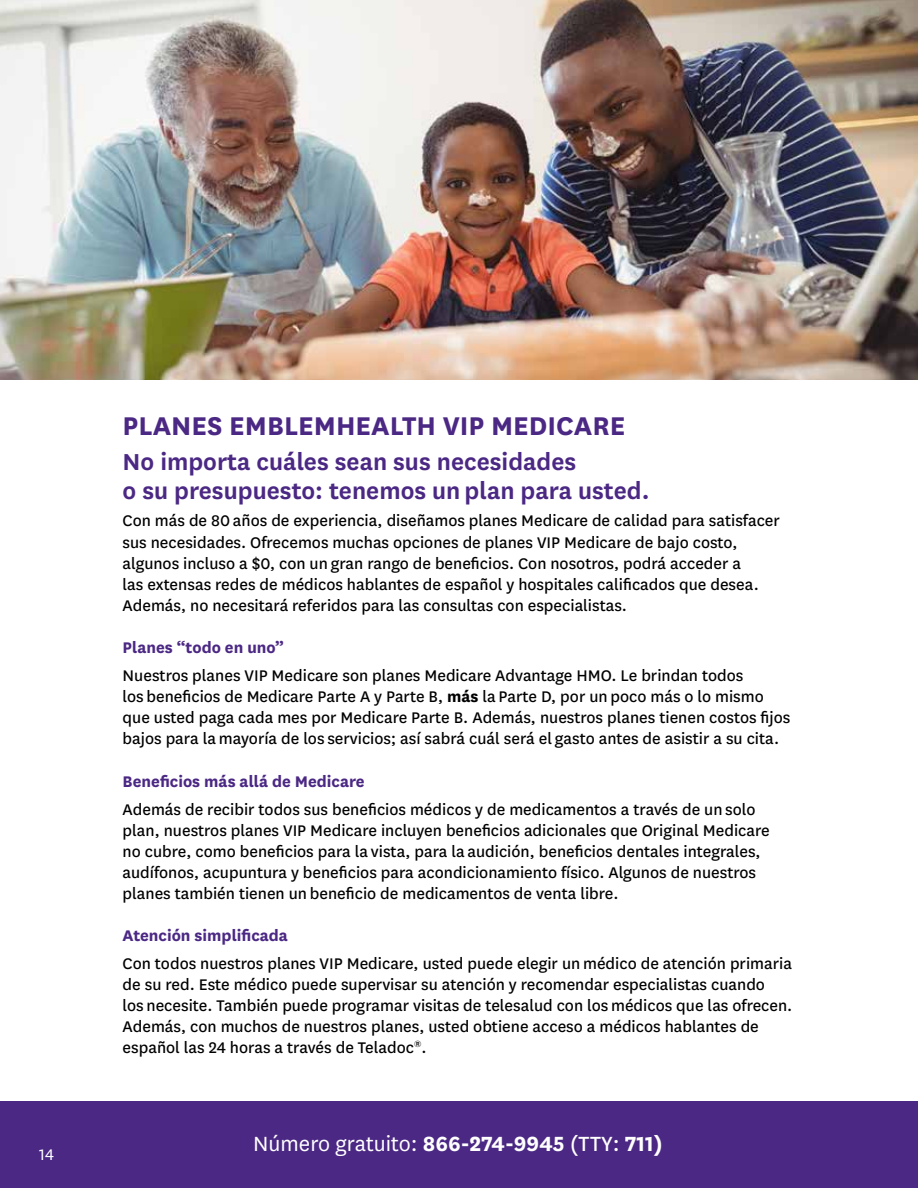
<style>
.page{position:relative;width:918px;height:1188px;background:#fff}
.page>*{position:absolute;margin:0;border:0;box-sizing:border-box;transform-origin:0 0}
.t1{font:700 30px "National";color:#4b2884}
.t2{font:600 27px/28.5px "National";color:#4b2884}
.t3{font:700 24px "National";color:#fff}
.t4{font:18px/21px "National";color:#000}
.t5{font:700 18px "National";color:#4b2884}
.t6{font:18px "National";color:#fff}
.s1{font-weight:700}
.s2{font-weight:400}
</style>
<div class="page">
<img style="left:0;top:0;width:918px;height:379px">
<div style="left:0;top:1101px;width:918px;height:87px;background:#4b2884"></div>
<p class="t6" style="left:39px;top:1143px;width:16px">14</p>
<h2 class="t1" style="left:123px;top:405px;width:504px">PLANES EMBLEMHEALTH VIP MEDICARE</h2>
<p class="t2" style="left:123px;top:446px;width:528px">No importa cuáles sean sus necesidades<br>o su presupuesto: tenemos un plan para usted.</p>
<p class="t4" style="left:123px;top:510px;width:659px">Con más de 80 años de experiencia, diseñamos planes Medicare de calidad para satisfacer sus necesidades. Ofrecemos muchas opciones de planes VIP Medicare de bajo costo, algunos incluso a $0, con un gran rango de beneficios. Con nosotros, podrá acceder a<br>las extensas redes de médicos hablantes de español y hospitales calificados que desea.<br>Además, no necesitará referidos para las consultas con especialistas.</p>
<h3 class="t5" style="left:123px;top:635px;width:163px">Planes “todo en uno”</h3>
<p class="t4" style="left:123px;top:664px;width:669px">Nuestros planes VIP Medicare son planes Medicare Advantage HMO. Le brindan todos<br>los beneficios de Medicare Parte A y Parte B, <span class="s1">más</span> la Parte D, por un poco más o lo mismo que usted paga cada mes por Medicare Parte B. Además, nuestros planes tienen costos fijos bajos para la mayoría de los servicios; así sabrá cuál será el gasto antes de asistir a su cita.</p>
<h3 class="t5" style="left:123px;top:769px;width:244px">Beneficios más allá de Medicare</h3>
<p class="t4" style="left:123px;top:798px;width:649px">Además de recibir todos sus beneficios médicos y de medicamentos a través de un solo plan, nuestros planes VIP Medicare incluyen beneficios adicionales que Original Medicare no cubre, como beneficios para la vista, para la audición, beneficios dentales integrales, audífonos, acupuntura y beneficios para acondicionamiento físico. Algunos de nuestros planes también tienen un beneficio de medicamentos de venta libre.</p>
<h3 class="t5" style="left:123px;top:923px;width:167px">Atención simplificada</h3>
<p class="t4" style="left:123px;top:952px;width:671px">Con todos nuestros planes VIP Medicare, usted puede elegir un médico de atención primaria de su red. Este médico puede supervisar su atención y recomendar especialistas cuando<br>los necesite. También puede programar visitas de telesalud con los médicos que las ofrecen.<br>Además, con muchos de nuestros planes, usted obtiene acceso a médicos hablantes de español las 24 horas a través de Teladoc<sup>®</sup>.</p>
<p class="t3" style="left:253px;top:1127px;width:411px"><span class="s2">Número gratuito:</span> 866-274-9945 <span class="s2">(TTY:</span> 711)</p>
</div>
